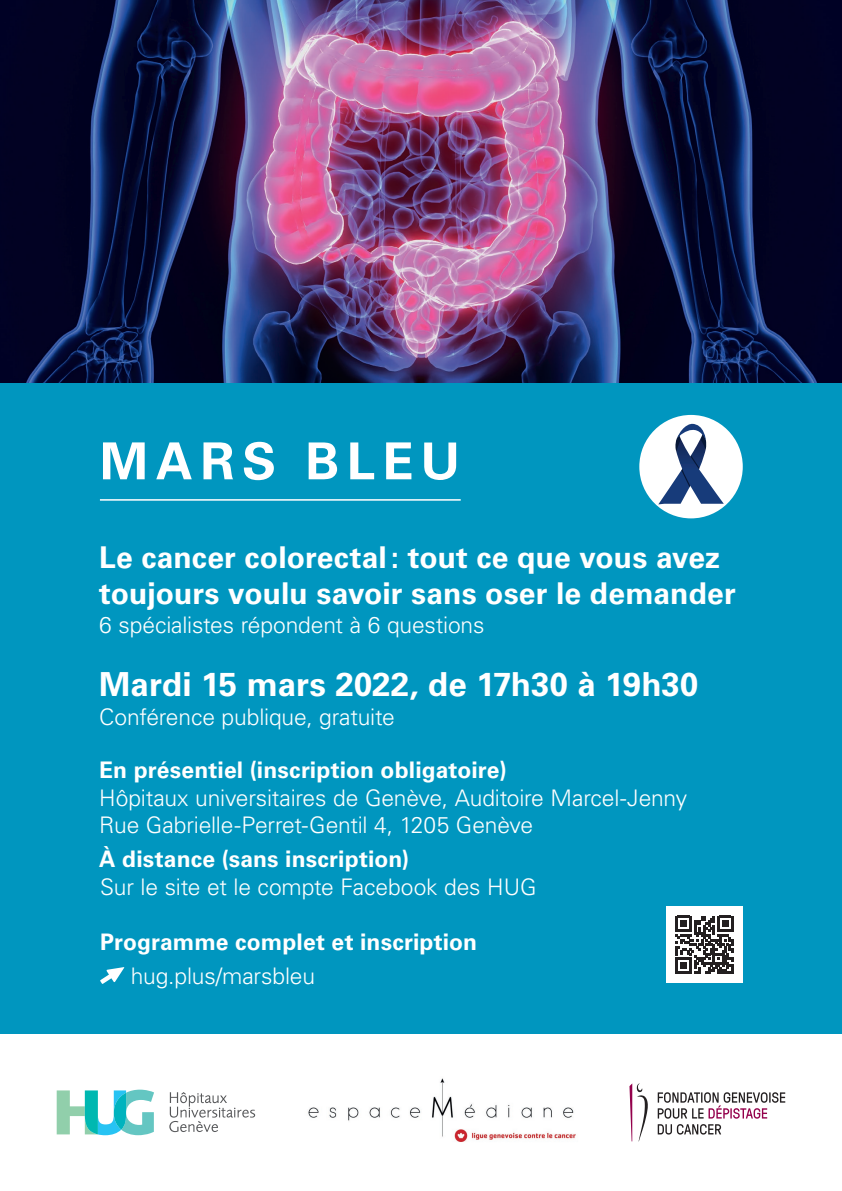
<style>
.page{position:relative;width:842px;height:1191px;background:#fff}
.page>*{position:absolute;margin:0;border:0;box-sizing:border-box;transform-origin:0 0}
.t1{font:700 51px "Univers LT Std";letter-spacing:.15em;color:#fff}
.t2{font:700 33.1px "Univers LT Std";color:#fff}
.t3{font:700 30px/36px "Univers LT Std";letter-spacing:.005em;color:#fff}
.t4{font:300 22.8px/27.4px "Univers LT Std";letter-spacing:-.01em;color:#fff}
.t5{font:700 22.8px "Univers LT Std";letter-spacing:.005em;color:#fff}
</style>
<div class="page">
<div style="left:0;top:0;width:842px;height:1034px;background:#0096bf"></div>
<svg style="left:100px;top:967px;width:24px;height:17px"></svg>
<hr style="left:100px;top:499px;width:361px;height:1px;background:#fff">
<img style="left:0;top:0;width:842px;height:383px">
<div style="left:639px;top:415px;width:104px;height:103px;background:#fff;border-radius:50%"></div>
<svg style="left:658px;top:424px;width:66px;height:80px"></svg>
<div style="left:666px;top:906px;width:77px;height:77px;background:#fff"></div>
<svg style="left:675px;top:915px;width:58px;height:59px"></svg>
<img style="left:308px;top:1078px;width:268px;height:64px">
<svg style="left:57px;top:1089px;width:97px;height:46px"></svg>
<svg style="left:169px;top:1092px;width:86px;height:40px"></svg>
<svg style="left:658px;top:1092px;width:127px;height:26px"></svg>
<svg style="left:658px;top:1124px;width:63px;height:10px"></svg>
<svg style="left:629px;top:1083px;width:19px;height:58px"></svg>
<h1 class="t1" style="left:100px;top:431px;width:362px">MARS BLEU</h1>
<h3 class="t3" style="left:99px;top:540px;width:638px">Le cancer colorectal: tout ce que vous avez toujours voulu savoir sans oser le demander</h3>
<p class="t4" style="left:99px;top:611px;width:387px">6 spécialistes répondent à 6 questions</p>
<h2 class="t2" style="left:99px;top:664px;width:601px">Mardi 15 mars 2022, de 17h30 à 19h30</h2>
<p class="t4" style="left:99px;top:703px;width:297px">Conférence publique, gratuite</p>
<p class="t5" style="left:99px;top:757px;width:409px">En présentiel (inscription obligatoire)</p>
<p class="t4" style="left:99px;top:784px;width:589px">Hôpitaux universitaires de Genève, Auditoire Marcel-Jenny<br>Rue Gabrielle-Perret-Gentil 4, 1205 Genève</p>
<p class="t5" style="left:99px;top:846px;width:311px">À distance (sans inscription)</p>
<p class="t4" style="left:100px;top:873px;width:438px">Sur le site et le compte Facebook des HUG</p>
<p class="t5" style="left:100px;top:928px;width:378px">Programme complet et inscription</p>
<p class="t4" style="left:131px;top:962px;width:186px">hug.plus/marsbleu</p>
</div>
